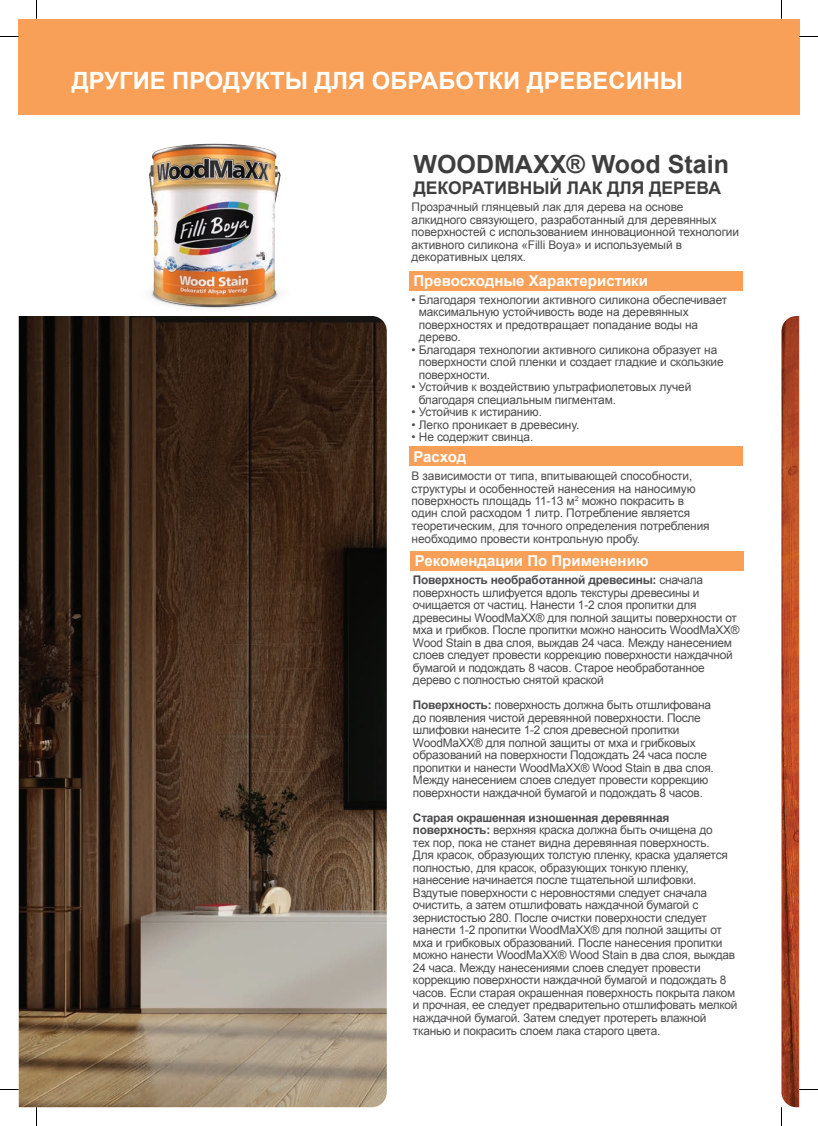
<style>
.page{position:relative;width:818px;height:1126px;background:#fff}
.page>*{position:absolute;margin:0;border:0;box-sizing:border-box;transform-origin:0 0}
.t1{font:700 25px "Arial";color:#3e3e3f}
.t2{font:700 23.75px "Arial";color:#fff}
.t3{font:700 17.5px "Arial";color:#3e3e3f}
.t4{font:700 15px "Arial";color:#fff}
.t5{font:11.88px/12.5px "Arial";letter-spacing:-.02em;color:#4b4c4d}
.s1{font-weight:700}
</style>
<div class="page">
<div style="left:19px;top:19px;width:779px;height:95px;background:#f8a057"></div>
<img style="left:149px;top:143px;width:132px;height:165px">
<div style="left:409px;top:271px;width:333px;height:20px;background:#f8a057"></div>
<div style="left:410px;top:551px;width:333px;height:20px;background:#f8a057"></div>
<div style="left:409px;top:446px;width:333px;height:20px;background:#f8a057"></div>
<img style="left:19px;top:316px;width:367px;height:791px">
<img style="left:781px;top:316px;width:17px;height:791px">
<svg style="left:0;top:36px;width:19px;height:1px"></svg>
<svg style="left:798px;top:36px;width:19px;height:1px"></svg>
<svg style="left:0;top:1088px;width:19px;height:2px"></svg>
<svg style="left:798px;top:1088px;width:19px;height:2px"></svg>
<svg style="left:36px;top:0;width:1px;height:19px"></svg>
<svg style="left:36px;top:1107px;width:1px;height:18px"></svg>
<h2 class="t2" style="left:72px;top:65px;width:612px">ДРУГИЕ ПРОДУКТЫ ДЛЯ ОБРАБОТКИ ДРЕВЕСИНЫ</h2>
<h1 class="t1" style="left:413px;top:148px;width:317px">WOODMAXX® Wood Stain</h1>
<h3 class="t3" style="left:413px;top:177px;width:309px">ДЕКОРАТИВНЫЙ ЛАК ДЛЯ ДЕРЕВА</h3>
<p class="t5" style="left:411px;top:201px;width:329px">Прозрачный глянцевый лак для дерева на основе алкидного связующего, разработанный для деревянных поверхностей с использованием инновационной технологии активного силикона «Filli Boya» и используемый в декоративных целях.</p>
<p class="t4" style="left:413px;top:270px;width:236px">Превосходные Характеристики</p>
<p class="t5" style="left:418px;top:293px;width:310px;text-indent:-7px">• Благодаря технологии активного силикона обеспечивает максимальную устойчивость воде на деревянных поверхностях и предотвращает попадание воды на дерево.</p>
<p class="t5" style="left:418px;top:343px;width:306px;text-indent:-7px">• Благодаря технологии активного силикона образует на поверхности слой пленки и создает гладкие и скользкие поверхности.</p>
<p class="t5" style="left:418px;top:381px;width:274px;text-indent:-7px">• Устойчив к воздействию ультрафиолетовых лучей благодаря специальным пигментам.</p>
<p class="t5" style="left:411px;top:406px;width:132px">• Устойчив к истиранию.</p>
<p class="t5" style="left:411px;top:418px;width:169px">• Легко проникает в древесину.</p>
<p class="t5" style="left:411px;top:431px;width:123px">• Не содержит свинца.</p>
<p class="t4" style="left:413px;top:446px;width:54px">Расход</p>
<p class="t5" style="left:411px;top:470px;width:299px">В зависимости от типа, впитывающей способности, структуры и особенностей нанесения на наносимую поверхность площадь 11-13 м<sup>2</sup> можно покрасить в один слой расходом 1 литр. Потребление является теоретическим, для точного определения потребления необходимо провести контрольную пробу.</p>
<p class="t4" style="left:414px;top:551px;width:235px">Рекомендации По Применению</p>
<p class="t5" style="left:413px;top:573px;width:328px"><span class="s1">Поверхность необработанной древесины:</span> сначала поверхность шлифуется вдоль текстуры древесины и очищается от частиц. Нанести 1-2 слоя пропитки для древесины WoodMaXX® для полной защиты поверхности от мха и грибков. После пропитки можно наносить WoodMaXX® Wood Stain в два слоя, выждав 24 часа. Между нанесением слоев следует провести коррекцию поверхности наждачной бумагой и подождать 8 часов. Старое необработанное дерево с полностью снятой краской</p>
<p class="t5" style="left:413px;top:698px;width:302px"><span class="s1">Поверхность:</span> поверхность должна быть отшлифована до появления чистой деревянной поверхности. После шлифовки нанесите 1-2 слоя древесной пропитки WoodMaXX® для полной защиты от мха и грибковых образований на поверхности Подождать 24 часа после пропитки и нанести WoodMaXX® Wood Stain в два слоя.<br>Между нанесением слоев следует провести коррекцию поверхности наждачной бумагой и подождать 8 часов.</p>
<p class="t5" style="left:413px;top:811px;width:326px"><span class="s1">Старая окрашенная изношенная деревянная поверхность:</span> верхняя краска должна быть очищена до<br>тех пор, пока не станет видна деревянная поверхность.<br>Для красок, образующих толстую пленку, краска удаляется полностью, для красок, образующих тонкую пленку, нанесение начинается после тщательной шлифовки.<br>Вздутые поверхности с неровностями следует сначала очистить, а затем отшлифовать наждачной бумагой с зернистостью 280. После очистки поверхности следует нанести 1-2 пропитки WoodMaXX® для полной защиты от мха и грибковых образований. После нанесения пропитки можно нанести WoodMaXX® Wood Stain в два слоя, выждав 24 часа. Между нанесениями слоев следует провести коррекцию поверхности наждачной бумагой и подождать 8 часов. Если старая окрашенная поверхность покрыта лаком и прочная, ее следует предварительно отшлифовать мелкой наждачной бумагой. Затем следует протереть влажной тканью и покрасить слоем лака старого цвета.</p>
</div>
